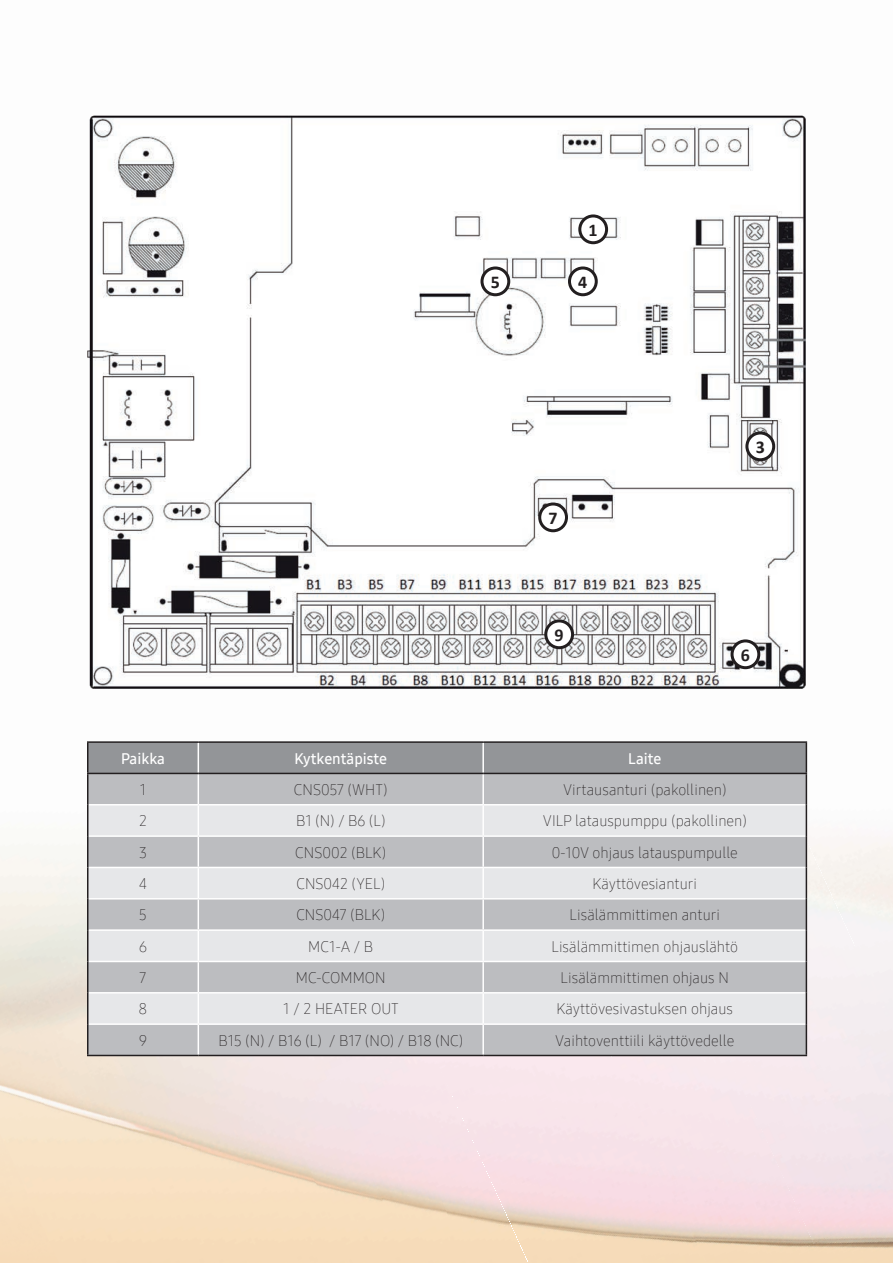
<style>
.page{position:relative;width:893px;height:1263px;background:#fff}
.page>*{position:absolute;margin:0;border:0;box-sizing:border-box;transform-origin:0 0}
.t1{font:700 18px "Calibri";color:#231f20}
.t2{font:15px "Samsung One 200";color:#231f20}
.t3{font:15px "Samsung One 600";color:#fff}
</style>
<div class="page">
<img style="left:0;top:876px;width:176px;height:387px">
<img style="left:0;top:1005px;width:117px;height:258px">
<img style="left:0;top:1134px;width:59px;height:129px">
<div style="left:854px;top:929px;width:39px;height:103px;background:#f5eff1"></div>
<img style="left:611px;top:1013px;width:203px;height:250px">
<img style="left:649px;top:1242px;width:56px;height:21px">
<img style="left:771px;top:1207px;width:122px;height:56px">
<div style="left:88px;top:743px;width:718px;height:30px;background:#939598"></div>
<div style="left:88px;top:774px;width:718px;height:281px;background:#bcbdc0"></div>
<svg style="left:88px;top:805px;width:718px;height:218px;background:#d4d5d7"></svg>
<hr style="left:198px;top:743px;width:1px;height:30px;background:#fff">
<hr style="left:198px;top:804px;width:285px;height:1px;background:#fff">
<hr style="left:198px;top:835px;width:285px;height:2px;background:#fff">
<hr style="left:198px;top:867px;width:285px;height:1px;background:#fff">
<hr style="left:198px;top:898px;width:285px;height:1px;background:#fff">
<hr style="left:198px;top:929px;width:285px;height:2px;background:#fff">
<hr style="left:483px;top:804px;width:323px;height:1px;background:#fff">
<hr style="left:483px;top:835px;width:323px;height:2px;background:#fff">
<hr style="left:483px;top:867px;width:323px;height:1px;background:#fff">
<hr style="left:483px;top:898px;width:323px;height:1px;background:#fff">
<hr style="left:483px;top:929px;width:323px;height:2px;background:#fff">
<hr style="left:198px;top:774px;width:1px;height:30px;background:#fff">
<hr style="left:198px;top:805px;width:1px;height:30px;background:#fff">
<hr style="left:198px;top:837px;width:1px;height:30px;background:#fff">
<hr style="left:198px;top:868px;width:1px;height:30px;background:#fff">
<hr style="left:198px;top:899px;width:1px;height:30px;background:#fff">
<hr style="left:198px;top:931px;width:1px;height:30px;background:#fff">
<hr style="left:198px;top:962px;width:1px;height:30px;background:#fff">
<hr style="left:198px;top:993px;width:1px;height:30px;background:#fff">
<hr style="left:198px;top:1025px;width:1px;height:30px;background:#fff">
<hr style="left:88px;top:804px;width:110px;height:1px;background:#fff">
<hr style="left:88px;top:835px;width:110px;height:2px;background:#fff">
<hr style="left:88px;top:867px;width:110px;height:1px;background:#fff">
<hr style="left:88px;top:898px;width:110px;height:1px;background:#fff">
<hr style="left:88px;top:929px;width:110px;height:2px;background:#fff">
<hr style="left:88px;top:961px;width:110px;height:1px;background:#fff">
<hr style="left:198px;top:961px;width:285px;height:1px;background:#fff">
<hr style="left:483px;top:961px;width:323px;height:1px;background:#fff">
<hr style="left:88px;top:992px;width:110px;height:1px;background:#fff">
<hr style="left:198px;top:992px;width:285px;height:1px;background:#fff">
<hr style="left:483px;top:992px;width:323px;height:1px;background:#fff">
<hr style="left:88px;top:1023px;width:110px;height:2px;background:#fff">
<hr style="left:198px;top:1023px;width:285px;height:2px;background:#fff">
<hr style="left:483px;top:1023px;width:323px;height:2px;background:#fff">
<hr style="left:482px;top:774px;width:2px;height:30px;background:#fff">
<hr style="left:482px;top:805px;width:2px;height:30px;background:#fff">
<hr style="left:482px;top:837px;width:2px;height:30px;background:#fff">
<hr style="left:482px;top:868px;width:2px;height:30px;background:#fff">
<hr style="left:482px;top:899px;width:2px;height:30px;background:#fff">
<hr style="left:482px;top:931px;width:2px;height:30px;background:#fff">
<hr style="left:482px;top:962px;width:2px;height:30px;background:#fff">
<hr style="left:482px;top:993px;width:2px;height:30px;background:#fff">
<hr style="left:482px;top:1025px;width:2px;height:30px;background:#fff">
<hr style="left:87px;top:774px;width:1px;height:31px;background:#231f20">
<hr style="left:806px;top:774px;width:1px;height:31px;background:#231f20">
<hr style="left:87px;top:805px;width:1px;height:31px;background:#231f20">
<hr style="left:806px;top:805px;width:1px;height:31px;background:#231f20">
<hr style="left:87px;top:836px;width:1px;height:31px;background:#231f20">
<hr style="left:806px;top:836px;width:1px;height:31px;background:#231f20">
<hr style="left:87px;top:867px;width:1px;height:32px;background:#231f20">
<hr style="left:806px;top:867px;width:1px;height:32px;background:#231f20">
<hr style="left:87px;top:899px;width:1px;height:31px;background:#231f20">
<hr style="left:806px;top:899px;width:1px;height:31px;background:#231f20">
<hr style="left:87px;top:930px;width:1px;height:31px;background:#231f20">
<hr style="left:806px;top:930px;width:1px;height:31px;background:#231f20">
<hr style="left:87px;top:961px;width:1px;height:32px;background:#231f20">
<hr style="left:806px;top:961px;width:1px;height:32px;background:#231f20">
<hr style="left:87px;top:993px;width:1px;height:31px;background:#231f20">
<hr style="left:806px;top:993px;width:1px;height:31px;background:#231f20">
<hr style="left:87px;top:1024px;width:1px;height:31px;background:#231f20">
<hr style="left:806px;top:1024px;width:1px;height:31px;background:#231f20">
<hr style="left:87px;top:1055px;width:111px;height:1px;background:#231f20">
<hr style="left:198px;top:1055px;width:285px;height:1px;background:#231f20">
<hr style="left:483px;top:1055px;width:324px;height:1px;background:#231f20">
<hr style="left:482px;top:743px;width:2px;height:30px;background:#fff">
<hr style="left:87px;top:741px;width:111px;height:2px;background:#231f20">
<hr style="left:87px;top:743px;width:1px;height:30px;background:#231f20">
<hr style="left:198px;top:741px;width:285px;height:2px;background:#231f20">
<hr style="left:483px;top:741px;width:324px;height:2px;background:#231f20">
<hr style="left:806px;top:743px;width:1px;height:30px;background:#231f20">
<hr style="left:87px;top:773px;width:111px;height:1px;background:#231f20">
<hr style="left:198px;top:773px;width:285px;height:1px;background:#231f20">
<hr style="left:483px;top:773px;width:324px;height:1px;background:#231f20">
<img style="left:87px;top:116px;width:719px;height:573px">
<div style="left:580px;top:216px;width:27px;height:27px;background:#fff;border-radius:50%"></div>
<div style="left:578px;top:214px;width:30px;height:30px;border:3px solid #231f20;border-radius:50%"></div>
<div style="left:569px;top:268px;width:27px;height:27px;background:#fff;border-radius:50%"></div>
<div style="left:568px;top:266px;width:30px;height:30px;border:3px solid #231f20;border-radius:50%"></div>
<div style="left:482px;top:268px;width:27px;height:27px;background:#fff;border-radius:50%"></div>
<div style="left:480px;top:266px;width:30px;height:30px;border:3px solid #231f20;border-radius:50%"></div>
<div style="left:747px;top:433px;width:27px;height:27px;background:#fff;border-radius:50%"></div>
<div style="left:745px;top:431px;width:30px;height:30px;border:3px solid #231f20;border-radius:50%"></div>
<div style="left:540px;top:504px;width:26px;height:27px;background:#fff;border-radius:50%"></div>
<div style="left:538px;top:502px;width:30px;height:30px;border:3px solid #231f20;border-radius:50%"></div>
<div style="left:732px;top:641px;width:27px;height:27px;background:#fff;border-radius:50%"></div>
<div style="left:730px;top:639px;width:30px;height:30px;border:3px solid #231f20;border-radius:50%"></div>
<div style="left:546px;top:621px;width:27px;height:27px;background:#fff;border-radius:50%"></div>
<div style="left:544px;top:619px;width:30px;height:30px;border:3px solid #231f20;border-radius:50%"></div>
<p class="t1" style="left:589px;top:217px;width:11px">1</p>
<p class="t1" style="left:491px;top:269px;width:11px">5</p>
<p class="t1" style="left:578px;top:269px;width:11px">4</p>
<p class="t1" style="left:549px;top:505px;width:11px">7</p>
<p class="t1" style="left:555px;top:622px;width:11px">9</p>
<p class="t1" style="left:756px;top:434px;width:11px">3</p>
<p class="t1" style="left:741px;top:642px;width:11px">6</p>
<p class="t3" style="left:121px;top:748px;width:45px">Paikka</p>
<p class="t3" style="left:294px;top:748px;width:94px">Kytkentäpiste</p>
<p class="t3" style="left:628px;top:748px;width:35px">Laite</p>
<p class="t2" style="left:140px;top:779px;width:8px">1</p>
<p class="t2" style="left:294px;top:779px;width:95px">CNS057 (WHT)</p>
<p class="t2" style="left:563px;top:779px;width:165px">Virtausanturi (pakollinen)</p>
<p class="t2" style="left:139px;top:811px;width:9px">2</p>
<p class="t2" style="left:296px;top:811px;width:91px">B1 (N) / B6 (L)</p>
<p class="t2" style="left:543px;top:811px;width:205px">VILP latauspumppu (pakollinen)</p>
<p class="t2" style="left:139px;top:842px;width:9px">3</p>
<p class="t2" style="left:295px;top:842px;width:92px">CNS002 (BLK)</p>
<p class="t2" style="left:552px;top:842px;width:188px">0-10V ohjaus latauspumpulle</p>
<p class="t2" style="left:139px;top:874px;width:9px">4</p>
<p class="t2" style="left:296px;top:874px;width:90px">CNS042 (YEL)</p>
<p class="t2" style="left:592px;top:874px;width:106px">Käyttövesianturi</p>
<p class="t2" style="left:139px;top:905px;width:9px">5</p>
<p class="t2" style="left:296px;top:905px;width:90px">CNS047 (BLK)</p>
<p class="t2" style="left:570px;top:905px;width:152px">Lisälämmittimen anturi</p>
<p class="t2" style="left:139px;top:936px;width:9px">6</p>
<p class="t2" style="left:308px;top:936px;width:66px">MC1-A / B</p>
<p class="t2" style="left:551px;top:936px;width:188px">Lisälämmittimen ohjauslähtö</p>
<p class="t2" style="left:140px;top:968px;width:8px">7</p>
<p class="t2" style="left:296px;top:968px;width:91px">MC-COMMON</p>
<p class="t2" style="left:561px;top:968px;width:170px">Lisälämmittimen ohjaus N</p>
<p class="t2" style="left:139px;top:999px;width:10px">8</p>
<p class="t2" style="left:283px;top:999px;width:117px">1 / 2 HEATER OUT</p>
<p class="t2" style="left:556px;top:999px;width:178px">Käyttövesivastuksen ohjaus</p>
<p class="t2" style="left:139px;top:1030px;width:9px">9</p>
<p class="t2" style="left:218px;top:1030px;width:246px">B15 (N) / B16 (L) / B17 (NO) / B18 (NC)</p>
<p class="t2" style="left:555px;top:1030px;width:181px">Vaihtoventtiili käyttövedelle</p>
</div>
